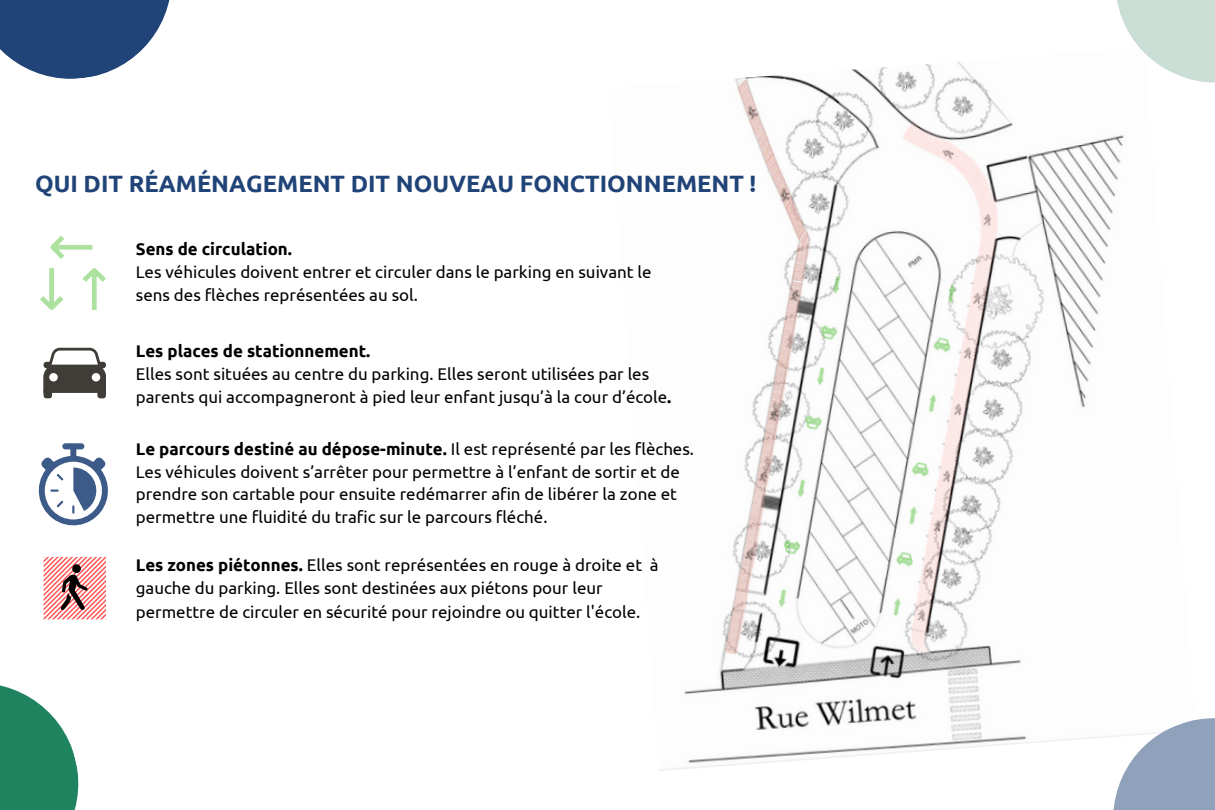
<style>
.page{position:relative;width:1215px;height:810px;background:#fff}
.page>*{position:absolute;margin:0;border:0;box-sizing:border-box;transform-origin:0 0}
.t1{font:700 23.62px "Ubuntu";color:#214478}
.t2{font:16.88px/22.7px "Ubuntu";color:#000}
.t3{font:700 16.88px "Ubuntu";color:#000}
.s1{font-weight:700}
</style>
<div class="page">
<img style="left:659px;top:61px;width:465px;height:710px">
<svg style="left:83px;top:268px;width:23px;height:42px"></svg>
<svg style="left:50px;top:236px;width:42px;height:23px"></svg>
<svg style="left:40px;top:268px;width:23px;height:42px"></svg>
<svg style="left:44px;top:348px;width:62px;height:50px"></svg>
<svg style="left:44px;top:557px;width:62px;height:62px"></svg>
<svg style="left:39px;top:443px;width:69px;height:82px"></svg>
<svg style="left:0;top:685px;width:79px;height:125px"></svg>
<svg style="left:0;top:0;width:170px;height:79px"></svg>
<svg style="left:1102px;top:0;width:113px;height:96px"></svg>
<svg style="left:1100px;top:705px;width:115px;height:105px"></svg>
<p class="t1" style="left:35px;top:170px;width:723px">QUI DIT RÉAMÉNAGEMENT DIT NOUVEAU FONCTIONNEMENT !</p>
<p class="t3" style="left:136px;top:240px;width:158px">Sens de circulation.</p>
<p class="t2" style="left:136px;top:260px;width:517px">Les véhicules doivent entrer et circuler dans le parking en suivant le sens des flèches représentées au sol.</p>
<p class="t3" style="left:136px;top:341px;width:236px">Les places de stationnement.</p>
<p class="t2" style="left:136px;top:362px;width:537px">Elles sont situées au centre du parking. Elles seront utilisées par les parents qui accompagneront à pied leur enfant jusqu’à la cour d’école<span class="s1">.</span></p>
<p class="t2" style="left:136px;top:437px;width:560px"><span class="s1">Le parcours destiné au dépose-minute.</span> Il est représenté par les flèches.<br>Les véhicules doivent s’arrêter pour permettre à l’enfant de sortir et de prendre son cartable pour ensuite redémarrer afin de libérer la zone et permettre une fluidité du trafic sur le parcours fléché.</p>
<p class="t2" style="left:136px;top:553px;width:524px;line-height:23.4px"><span class="s1">Les zones piétonnes.</span> Elles sont représentées en rouge à droite et à gauche du parking. Elles sont destinées aux piétons pour leur permettre de circuler en sécurité pour rejoindre ou quitter l'école.</p>
</div>
